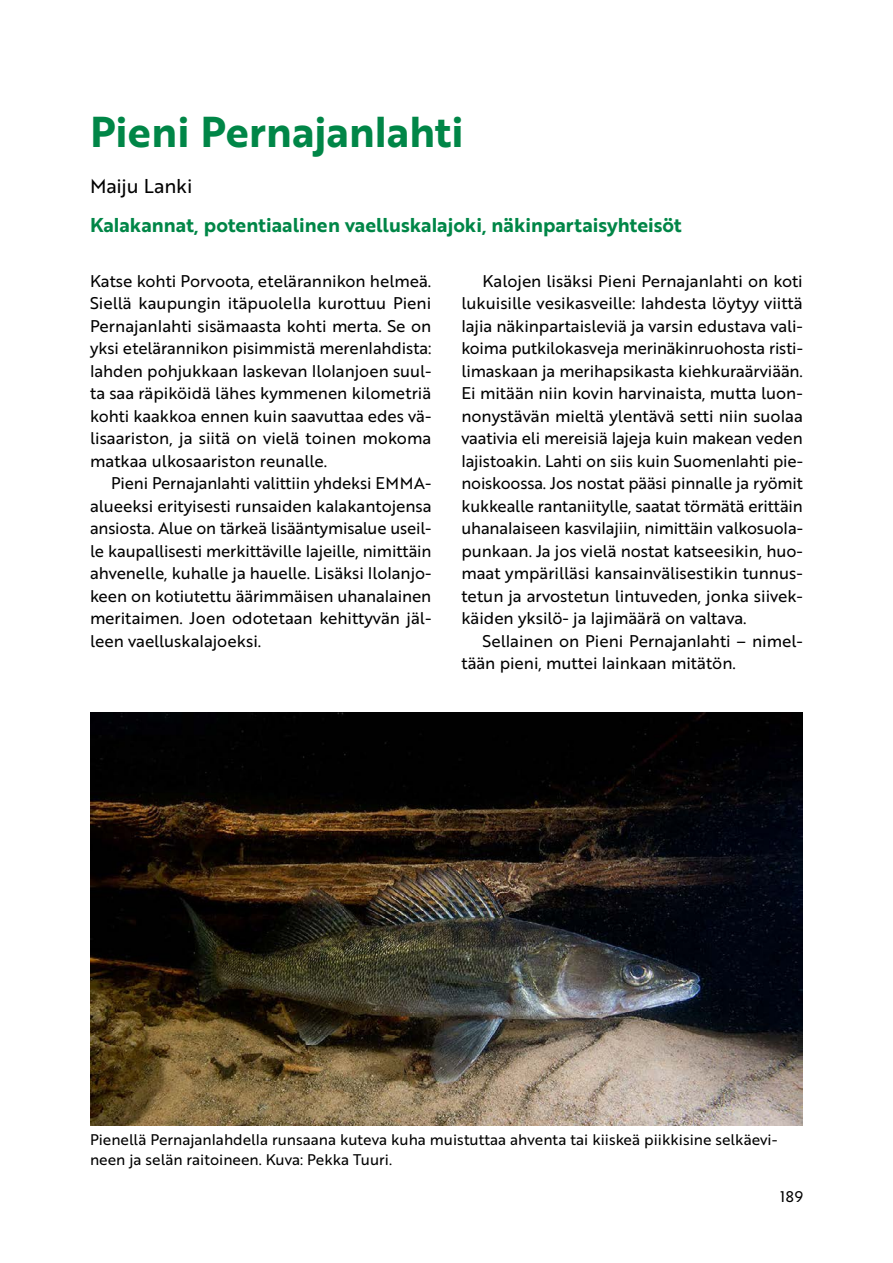
<style>
.page{position:relative;width:893px;height:1263px;background:#fff}
.page>*{position:absolute;margin:0;border:0;box-sizing:border-box;transform-origin:0 0}
.H3_Otsikko_1_4vari{font:42px "Brother 1816 Bold";color:#008647}
.Emma-tyyppi{font:19.5px "Brother 1816 Bold";color:#008647}
.Kirjoittaja{font:19.5px "Brother 1816 Regular";letter-spacing:-.01em;color:#000}
.Normaali{font:16.5px/22.5px "Brother 1816 Regular";color:#000;text-align:justify}
.Normaali_1_kpl{font:16.5px/22.5px "Brother 1816 Regular";color:#000;text-align:justify}
.Kuvateksti_ilman_num{font:15px/19.5px "Brother 1816 Regular";color:#000}
</style>
<div class="page">
<img style="left:90px;top:713px;width:713px;height:413px">
<h3 class="H3_Otsikko_1_4vari" style="left:90px;top:100px;width:375px">Pieni Pernajanlahti</h3>
<p class="Kirjoittaja" style="left:90px;top:171px;width:104px">Maiju Lanki</p>
<p class="Emma-tyyppi" style="left:90px;top:210px;width:593px">Kalakannat, potentiaalinen vaelluskalajoki, näkinpartaisyhteisöt</p>
<p class="Normaali_1_kpl" style="left:90px;top:269px;width:343px">Katse kohti Porvoota, etelärannikon helmeä.<br>Siellä kaupungin itäpuolella kurottuu Pieni Pernajanlahti sisämaasta kohti merta. Se on yksi etelärannikon pisimmistä merenlahdista: lahden pohjukkaan laskevan Ilolanjoen suul&shy;ta saa räpiköidä lähes kymmenen kilometriä kohti kaakkoa ennen kuin saavuttaa edes vä&shy;lisaariston, ja siitä on vielä toinen mokoma matkaa ulkosaariston reunalle.</p>
<p class="Normaali" style="left:90px;top:471px;width:343px;text-indent:21px">Pieni Pernajanlahti valittiin yhdeksi EMMA&shy;alueeksi erityisesti runsaiden kalakantojensa ansiosta. Alue on tärkeä lisääntymisalue useil&shy;le kaupallisesti merkittäville lajeille, nimittäin ahvenelle, kuhalle ja hauelle. Lisäksi Ilolanjo&shy;keen on kotiutettu äärimmäisen uhanalainen meritaimen. Joen odotetaan kehittyvän jäl&shy;leen vaelluskalajoeksi.</p>
<p class="Normaali" style="left:461px;top:269px;width:343px;text-indent:21px">Kalojen lisäksi Pieni Pernajanlahti on koti lukuisille vesikasveille: lahdesta löytyy viittä lajia näkinpartaisleviä ja varsin edustava vali&shy;koima putkilokasveja merinäkinruohosta risti&shy;limaskaan ja merihapsikasta kiehkuraärviään.<br>Ei mitään niin kovin harvinaista, mutta luon&shy;nonystävän mieltä ylentävä setti niin suolaa vaativia eli mereisiä lajeja kuin makean veden lajistoakin. Lahti on siis kuin Suomenlahti pie&shy;noiskoossa. Jos nostat pääsi pinnalle ja ryömit kukkealle rantaniitylle, saatat törmätä erittäin uhanalaiseen kasvilajiin, nimittäin valkosuola&shy;punkaan. Ja jos vielä nostat katseesikin, huo&shy;maat ympärilläsi kansainvälisestikin tunnus&shy;tetun ja arvostetun lintuveden, jonka siivek&shy;käiden yksilö- ja lajimäärä on valtava.</p>
<p class="Normaali" style="left:461px;top:629px;width:343px;text-indent:21px">Sellainen on Pieni Pernajanlahti – nimel&shy;tään pieni, muttei lainkaan mitätön.</p>
<p class="Kuvateksti_ilman_num" style="left:90px;top:1129px;width:689px">Pienellä Pernajanlahdella runsaana kuteva kuha muistuttaa ahventa tai kiiskeä piikkisine selkäevi&shy;neen ja selän raitoineen. Kuva: Pekka Tuuri.</p>
<p class="Kuvateksti_ilman_num" style="left:780px;top:1186px;width:24px">189</p>
</div>
